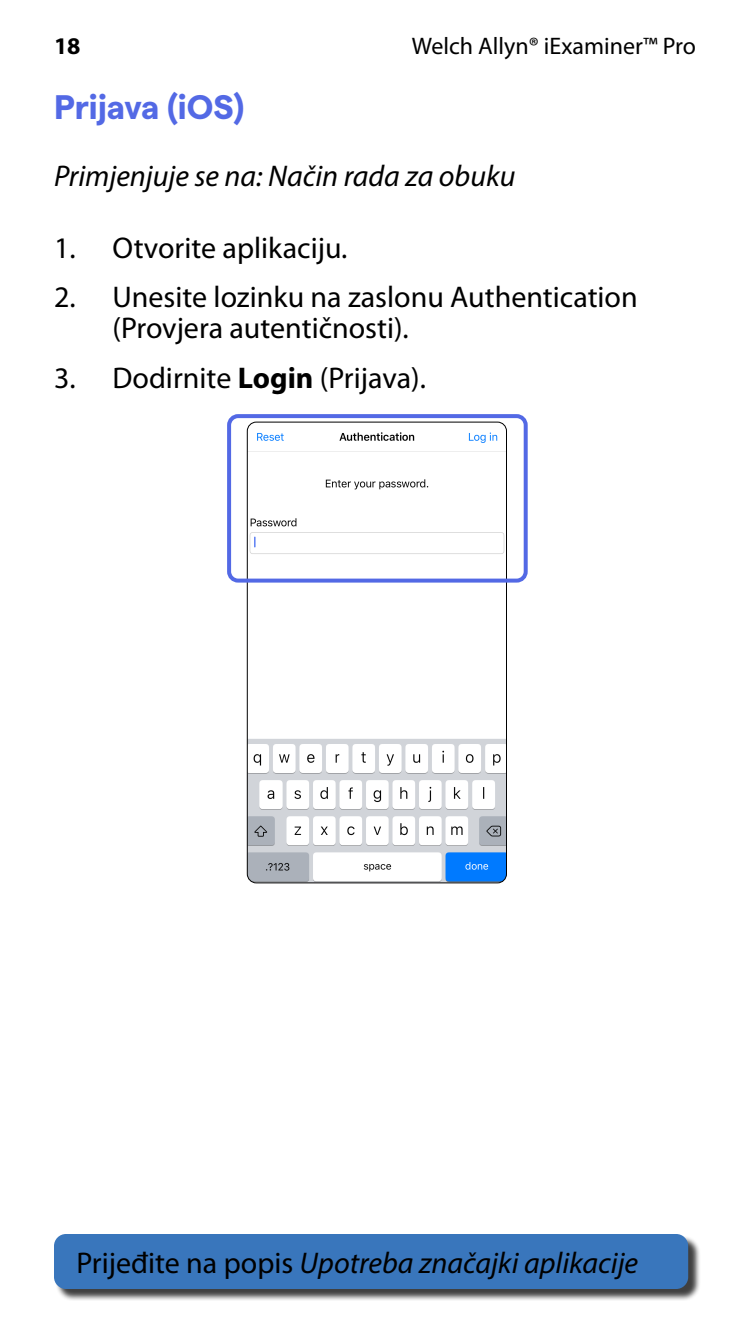
<style>
.page{position:relative;width:750px;height:1334px;background:#fff}
.page>*{position:absolute;margin:0;border:0;box-sizing:border-box;transform-origin:0 0}
.t1{font:700 34px "Matter";color:#5369e5}
.t2{font:30px/31px "Myriad Pro";color:#000}
.t3{font:italic 30px "Myriad Pro";color:#000}
.t4{font:24px "Myriad Pro";color:#000}
.t5{font:700 24px "Myriad Pro";color:#000}
.s1{font-weight:700}
.s2{font-style:normal}
</style>
<div class="page">
<div style="left:56px;top:1236px;width:645px;height:65px;background:#000;opacity:.75"></div>
<div style="left:54px;top:1234px;width:634px;height:55px;background:#3976bc;border-radius:12px"></div>
<img style="left:247px;top:422px;width:259px;height:461px">
<div style="left:247px;top:422px;width:260px;height:461px;border:1px solid #000;border-radius:9px"></div>
<div style="left:227px;top:414px;width:301px;height:169px;border:4px solid #5369e5;border-radius:9px"></div>
<p class="t5" style="left:54px;top:30px;width:28px">18</p>
<p class="t4" style="left:412px;top:31px;width:286px">Welch Allyn® iExaminer™ Pro</p>
<p class="t1" style="left:54px;top:81px;width:191px">Prijava (iOS)</p>
<p class="t3" style="left:54px;top:157px;width:463px">Primjenjuje se na: Način rada za obuku</p>
<p class="t2" style="left:54px;top:231px;width:295px">1. Otvorite aplikaciju.</p>
<p class="t2" style="left:112px;top:281px;width:527px;text-indent:-58px">2. Unesite lozinku na zaslonu Authentication (Provjera autentičnosti).</p>
<p class="t2" style="left:54px;top:362px;width:373px">3. Dodirnite <span class="s1">Login</span> (Prijava).</p>
<p class="t3" style="left:76px;top:1244px;width:563px"><span class="s2">Prijeđite na popis</span> Upotreba značajki aplikacije</p>
</div>
